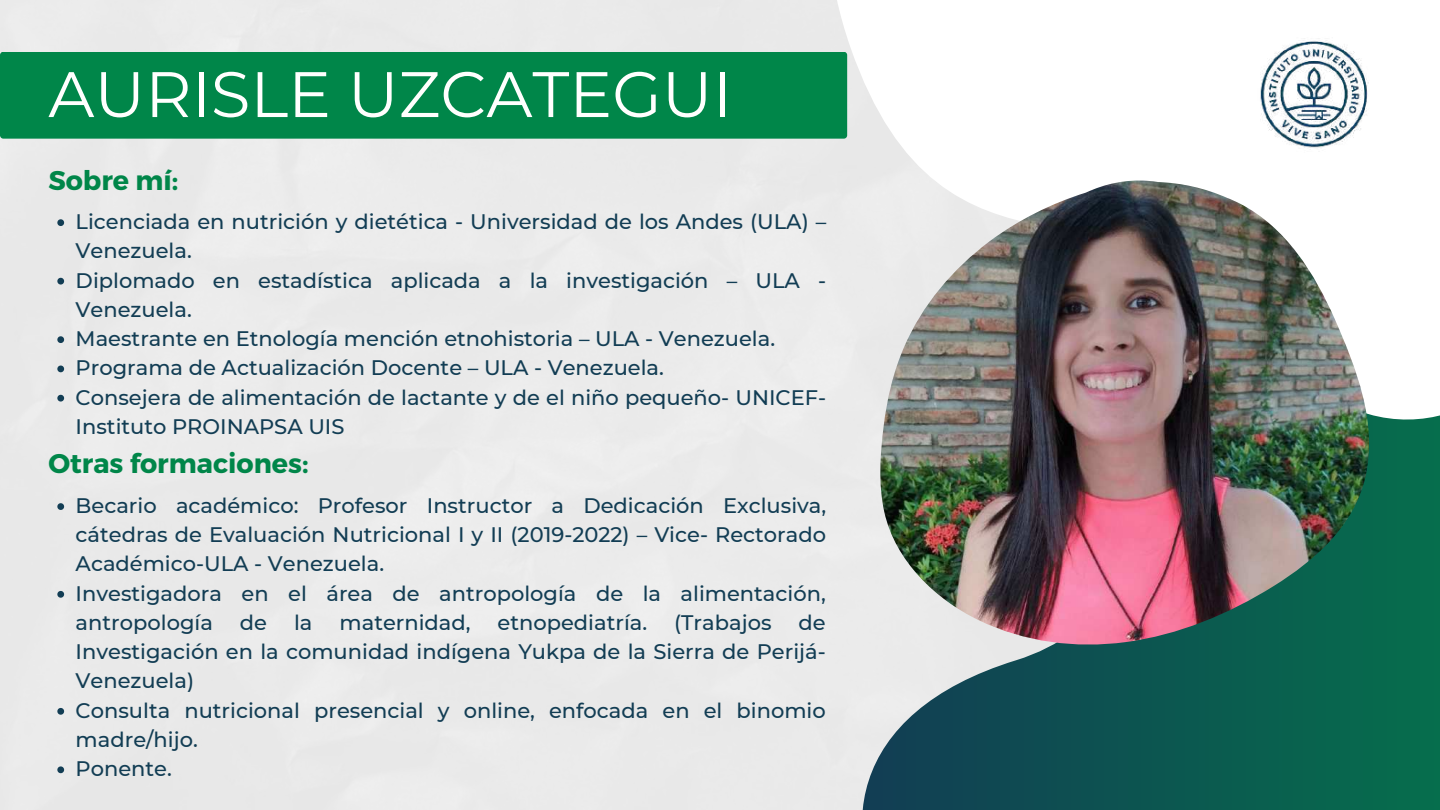
<style>
.page{position:relative;width:1440px;height:810px;background:#fff}
.page>*{position:absolute;margin:0;border:0;box-sizing:border-box;transform-origin:0 0}
.t1{font:64.1px "Montserrat";color:#fffffe}
.t2{font:700 27px "Montserrat";color:#008649}
.t3{font:500 21px/29.3px "Montserrat";color:#123d54}
</style>
<div class="page">
<div style="left:0;top:0;width:862px;height:810px;background:#eaeaea"></div>
<svg style="left:862px;top:557px;width:578px;height:253px;background:#236860"></svg>
<svg style="left:756px;top:0;width:684px;height:557px"></svg>
<img style="left:880px;top:181px;width:490px;height:463px">
<div style="left:0;top:52px;width:847px;height:87px;background:#008649;border-radius:3px"></div>
<img style="left:1239px;top:22px;width:145px;height:146px">
<svg style="left:57px;top:219px;width:7px;height:7px"></svg>
<svg style="left:57px;top:278px;width:7px;height:7px"></svg>
<svg style="left:57px;top:336px;width:7px;height:7px"></svg>
<svg style="left:57px;top:366px;width:7px;height:6px"></svg>
<svg style="left:57px;top:395px;width:7px;height:7px"></svg>
<svg style="left:57px;top:503px;width:7px;height:7px"></svg>
<svg style="left:57px;top:591px;width:7px;height:7px"></svg>
<svg style="left:57px;top:708px;width:7px;height:7px"></svg>
<svg style="left:57px;top:766px;width:7px;height:7px"></svg>
<h1 class="t1" style="left:48px;top:50px;width:685px">AURISLE UZCATEGUI</h1>
<p class="t2" style="left:48px;top:164px;width:132px">Sobre mí:</p>
<p class="t3" style="left:76px;top:206px;width:752px">Licenciada en nutrición y dietética - Universidad de los Andes (ULA) – Venezuela.<br>Diplomado en estadística aplicada a la investigación – ULA - Venezuela.<br>Maestrante en Etnología mención etnohistoria – ULA - Venezuela.<br>Programa de Actualización Docente – ULA - Venezuela.<br>Consejera de alimentación de lactante y de el niño pequeño- UNICEF-Instituto PROINAPSA UIS</p>
<p class="t2" style="left:48px;top:447px;width:262px">Otras formaciones:</p>
<p class="t3" style="left:76px;top:490px;width:752px">Becario académico: Profesor Instructor a Dedicación Exclusiva, cátedras de Evaluación Nutricional I y II (2019-2022) – Vice- Rectorado Académico-ULA - Venezuela.<br>Investigadora en el área de antropología de la alimentación, antropología</p>
<p class="t3" style="left:240px;top:607px;width:29px">de</p>
<p class="t3" style="left:294px;top:607px;width:20px">la</p>
<p class="t3" style="left:340px;top:607px;width:133px">maternidad,</p>
<p class="t3" style="left:498px;top:607px;width:151px">etnopediatría.</p>
<p class="t3" style="left:674px;top:607px;width:99px">(Trabajos</p>
<p class="t3" style="left:76px;top:607px;width:752px;text-indent:723px">de<br>Investigación en la comunidad indígena Yukpa de la Sierra de Perijá-<br>Venezuela)<br>Consulta nutricional presencial y online, enfocada en el binomio madre/hijo.<br>Ponente.</p>
</div>
